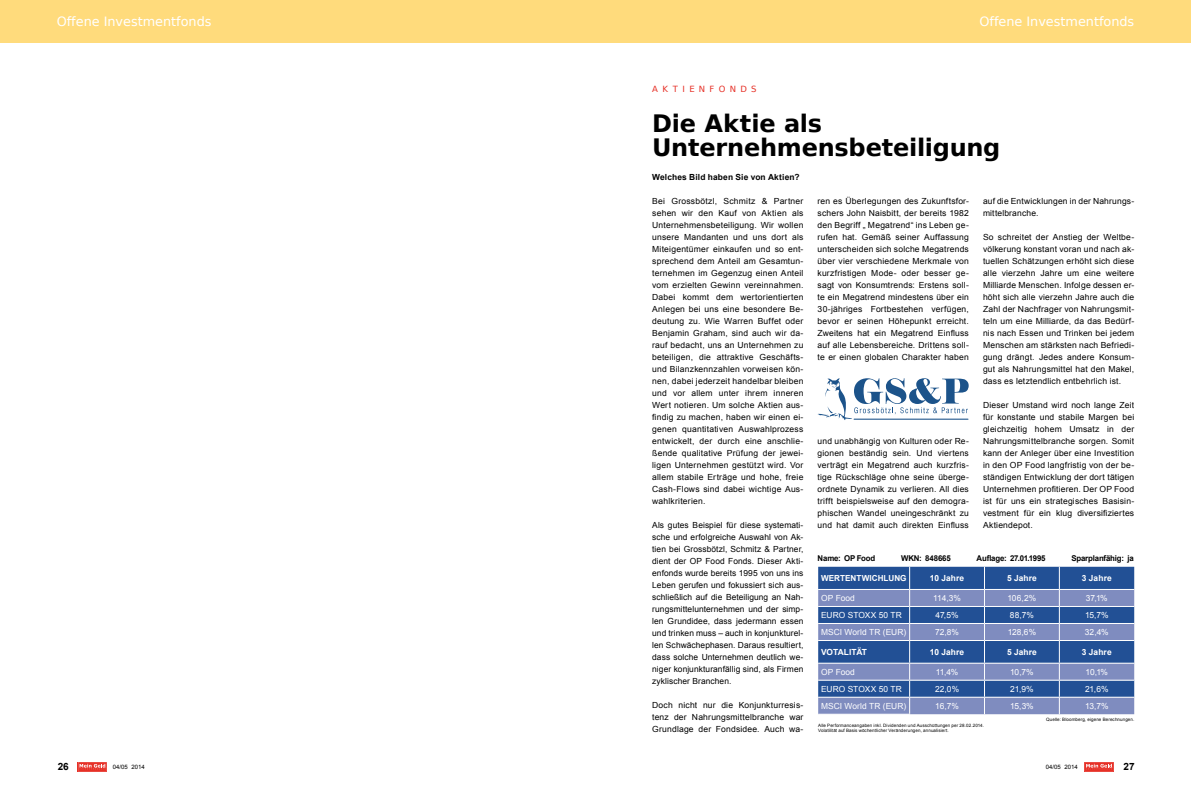
<style>
.page{position:relative;width:1191px;height:794px;background:#fff}
.page>*{position:absolute;margin:0;border:0;box-sizing:border-box;transform-origin:0 0}
.t1{font:700 24px/24px "Bitstream Vera Sans";letter-spacing:-.01em;color:#000}
.t2{font:12.8px "Bitstream Vera Sans";color:#fff}
.t3{font:700 10px "Arial";color:#000}
.t4{font:8.5px "Bitstream Vera Sans";letter-spacing:.505em;color:#e63027}
.t5{font:8.4px/12px "Arial";letter-spacing:.02em;color:#000;text-align:justify}
.t6{font:8.4px "Arial";letter-spacing:.005em;color:#fff}
.t7{font:700 8.4px "Arial";letter-spacing:.005em;color:#fff}
.t8{font:700 8.4px "Arial";letter-spacing:.02em;color:#000}
.t9{font:700 8.3px "Arial";letter-spacing:.005em;color:#fff}
.t10{font:700 8px "Arial";letter-spacing:-.02em;color:#000}
.t11{font:6px "Arial";color:#000}
.t12{font:4.5px/5.4px "Arial";letter-spacing:.02em;color:#000}
</style>
<div class="page">
<div style="left:0;top:0;width:595px;height:42px;background:#ffdb7c"></div>
<div style="left:595px;top:0;width:596px;height:42px;background:#ffdb7c"></div>
<svg style="left:78px;top:762px;width:29px;height:9px"></svg>
<svg style="left:1084px;top:762px;width:29px;height:9px"></svg>
<svg style="left:817px;top:378px;width:151px;height:42px"></svg>
<div style="left:818px;top:567px;width:316px;height:22px;background:#225095"></div>
<svg style="left:818px;top:590px;width:316px;height:124px;background:#5874ad"></svg>
<hr style="left:818px;top:606px;width:91px;height:1px;background:#fff">
<hr style="left:909px;top:606px;width:75px;height:1px;background:#fff">
<hr style="left:984px;top:606px;width:75px;height:1px;background:#fff">
<hr style="left:1059px;top:606px;width:75px;height:1px;background:#fff">
<hr style="left:818px;top:623px;width:91px;height:1px;background:#fff">
<hr style="left:909px;top:623px;width:75px;height:1px;background:#fff">
<hr style="left:984px;top:623px;width:75px;height:1px;background:#fff">
<hr style="left:1059px;top:623px;width:75px;height:1px;background:#fff">
<hr style="left:818px;top:640px;width:91px;height:1px;background:#fff">
<hr style="left:818px;top:662px;width:91px;height:1px;background:#fff">
<hr style="left:909px;top:662px;width:75px;height:1px;background:#fff">
<hr style="left:984px;top:662px;width:75px;height:1px;background:#fff">
<hr style="left:1059px;top:662px;width:75px;height:1px;background:#fff">
<hr style="left:818px;top:679px;width:91px;height:1px;background:#fff">
<hr style="left:909px;top:679px;width:75px;height:1px;background:#fff">
<hr style="left:984px;top:679px;width:75px;height:1px;background:#fff">
<hr style="left:1059px;top:679px;width:75px;height:1px;background:#fff">
<hr style="left:818px;top:696px;width:91px;height:1px;background:#fff">
<hr style="left:909px;top:696px;width:75px;height:1px;background:#fff">
<hr style="left:984px;top:696px;width:75px;height:1px;background:#fff">
<hr style="left:1059px;top:696px;width:75px;height:1px;background:#fff">
<svg style="left:1058px;top:567px;width:1px;height:147px"></svg>
<hr style="left:818px;top:713px;width:92px;height:1px;background:#fff">
<svg style="left:909px;top:567px;width:1px;height:146px"></svg>
<svg style="left:984px;top:567px;width:1px;height:147px"></svg>
<hr style="left:909px;top:640px;width:75px;height:1px;background:#fff">
<hr style="left:984px;top:640px;width:75px;height:1px;background:#fff">
<hr style="left:1059px;top:640px;width:75px;height:1px;background:#fff">
<h2 class="t2" style="left:57px;top:15px;width:156px">Offene Investmentfonds</h2>
<h2 class="t2" style="left:979px;top:15px;width:156px">Offene Investmentfonds</h2>
<p class="t4" style="left:652px;top:84px;width:106px">Aktienfonds</p>
<h1 class="t1" style="left:652px;top:112px;width:350px">Die Aktie als<br>Unternehmensbeteiligung</h1>
<p class="t8" style="left:652px;top:172px;width:149px">Welches Bild haben Sie von Aktien?</p>
<p class="t5" style="left:652px;top:195px;width:153px">Bei Grossbötzl, Schmitz &amp; Partner sehen wir den Kauf von Aktien als Unternehmensbeteiligung. Wir wollen unsere Mandanten und uns dort als Miteigentümer einkaufen und so ent&shy;sprechend dem Anteil am Gesamtun&shy;ternehmen im Gegenzug einen Anteil vom erzielten Gewinn vereinnahmen.<br>Dabei kommt dem wertorientierten Anlegen bei uns eine besondere Be&shy;deutung zu. Wie Warren Buffet oder Benjamin Graham, sind auch wir da&shy;rauf bedacht, uns an Unternehmen zu beteiligen, die attraktive Geschäfts&shy;und Bilanzkennzahlen vorweisen kön&shy;nen, dabei jederzeit handelbar bleiben und vor allem unter ihrem inneren Wert notieren. Um solche Aktien aus&shy;findig zu machen, haben wir einen ei&shy;genen quantitativen Auswahlprozess entwickelt, der durch eine anschlie&shy;ßende qualitative Prüfung der jewei&shy;ligen Unternehmen gestützt wird. Vor allem stabile Erträge und hohe, freie Cash-Flows sind dabei wichtige Aus&shy;wahlkriterien.</p>
<p class="t5" style="left:652px;top:519px;width:153px">Als gutes Beispiel für diese systemati&shy;sche und erfolgreiche Auswahl von Ak&shy;tien bei Grossbötzl, Schmitz &amp; Partner, dient der OP Food Fonds. Dieser Akti&shy;enfonds wurde bereits 1995 von uns ins Leben gerufen und fokussiert sich aus&shy;schließlich auf die Beteiligung an Nah&shy;rungsmittelunternehmen und der simp&shy;len Grundidee, dass jedermann essen und trinken muss – auch in konjunkturel&shy;len Schwächephasen. Daraus resultiert, dass solche Unternehmen deutlich we&shy;niger konjunkturanfällig sind, als Firmen zyklischer Branchen.</p>
<p class="t5" style="left:652px;top:699px;width:153px">Doch nicht nur die Konjunkturresis&shy;tenz der Nahrungsmittelbranche war Grundlage der Fondsidee. Auch wa-</p>
<p class="t5" style="left:817px;top:195px;width:153px">ren es Überlegungen des Zukunftsfor&shy;schers John Naisbitt, der bereits 1982 den Begriff „ Megatrend“ ins Leben ge&shy;rufen hat. Gemäß seiner Auffassung unterscheiden sich solche Megatrends über vier verschiedene Merkmale von kurzfristigen Mode- oder besser ge&shy;sagt von Konsumtrends: Erstens soll&shy;te ein Megatrend mindestens über ein 30-jähriges Fortbestehen verfügen, bevor er seinen Höhepunkt erreicht.<br>Zweitens hat ein Megatrend Einfluss auf alle Lebensbereiche. Drittens soll&shy;te er einen globalen Charakter haben</p>
<p class="t5" style="left:983px;top:195px;width:153px">auf die Entwicklungen in der Nahrungs&shy;mittelbranche.</p>
<p class="t5" style="left:983px;top:231px;width:153px">So schreitet der Anstieg der Weltbe&shy;völkerung konstant voran und nach ak&shy;tuellen Schätzungen erhöht sich diese alle vierzehn Jahre um eine weitere Milliarde Menschen. Infolge dessen er&shy;höht sich alle vierzehn Jahre auch die Zahl der Nachfrager von Nahrungsmit&shy;teln um eine Milliarde, da das Bedürf&shy;nis nach Essen und Trinken bei jedem Menschen am stärksten nach Befriedi&shy;gung drängt. Jedes andere Konsum&shy;gut als Nahrungsmittel hat den Makel, dass es letztendlich entbehrlich ist.</p>
<p class="t5" style="left:983px;top:399px;width:153px">Dieser Umstand wird noch lange Zeit für konstante und stabile Margen bei gleichzeitig hohem Umsatz in der Nahrungsmittelbranche sorgen. Somit kann der Anleger über eine Investition in den OP Food langfristig von der be&shy;ständigen Entwicklung der dort tätigen Unternehmen profitieren. Der OP Food ist für uns ein strategisches Basisin&shy;vestment für ein klug diversifiziertes Aktiendepot.</p>
<p class="t5" style="left:817px;top:435px;width:153px">und unabhängig von Kulturen oder Re&shy;gionen beständig sein. Und viertens verträgt ein Megatrend auch kurzfris&shy;tige Rückschläge ohne seine überge&shy;ordnete Dynamik zu verlieren. All dies trifft beispielsweise auf den demogra&shy;phischen Wandel uneingeschränkt zu und hat damit auch direkten Einfluss</p>
<p class="t10" style="left:817px;top:552px;width:59px">Name: OP Food</p>
<p class="t10" style="left:901px;top:552px;width:51px">WKN: 848665</p>
<p class="t10" style="left:976px;top:552px;width:70px">Auflage: 27.01.1995</p>
<p class="t10" style="left:1071px;top:552px;width:64px">Sparplanfähig: ja</p>
<p class="t9" style="left:821px;top:572px;width:87px">Wertentwichlung</p>
<p class="t7" style="left:930px;top:572px;width:36px">10 Jahre</p>
<p class="t7" style="left:1007px;top:572px;width:31px">5 Jahre</p>
<p class="t7" style="left:1081px;top:572px;width:31px">3 Jahre</p>
<p class="t6" style="left:821px;top:592px;width:35px">OP Food</p>
<p class="t6" style="left:933px;top:592px;width:29px">114,3%</p>
<p class="t6" style="left:1007px;top:592px;width:30px">106,2%</p>
<p class="t6" style="left:1085px;top:592px;width:23px">37,1%</p>
<p class="t6" style="left:821px;top:609px;width:82px">EURO STOXX 50 TR</p>
<p class="t6" style="left:935px;top:609px;width:24px">47,5%</p>
<p class="t6" style="left:1010px;top:609px;width:25px">88,7%</p>
<p class="t6" style="left:1085px;top:609px;width:25px">15,7%</p>
<p class="t6" style="left:821px;top:626px;width:87px">MSCI World TR (EUR)</p>
<p class="t6" style="left:935px;top:626px;width:25px">72,8%</p>
<p class="t6" style="left:1007px;top:626px;width:30px">128,6%</p>
<p class="t6" style="left:1085px;top:626px;width:25px">32,4%</p>
<p class="t7" style="left:821px;top:646px;width:48px">Vota lität</p>
<p class="t7" style="left:930px;top:646px;width:36px">10 Jahre</p>
<p class="t7" style="left:1007px;top:646px;width:31px">5 Jahre</p>
<p class="t7" style="left:1081px;top:646px;width:31px">3 Jahre</p>
<p class="t6" style="left:821px;top:666px;width:35px">OP Food</p>
<p class="t6" style="left:935px;top:666px;width:24px">11,4%</p>
<p class="t6" style="left:1010px;top:666px;width:25px">10,7%</p>
<p class="t6" style="left:1085px;top:666px;width:24px">10,1%</p>
<p class="t6" style="left:821px;top:683px;width:82px">EURO STOXX 50 TR</p>
<p class="t6" style="left:935px;top:683px;width:26px">22,0%</p>
<p class="t6" style="left:1010px;top:683px;width:25px">21,9%</p>
<p class="t6" style="left:1085px;top:683px;width:25px">21,6%</p>
<p class="t6" style="left:821px;top:700px;width:87px">MSCI World TR (EUR)</p>
<p class="t6" style="left:935px;top:700px;width:25px">16,7%</p>
<p class="t6" style="left:1010px;top:700px;width:25px">15,3%</p>
<p class="t6" style="left:1085px;top:700px;width:25px">13,7%</p>
<p class="t12" style="left:1046px;top:717px;width:90px">Quelle: Bloomberg, eigene Berechnungen.</p>
<p class="t12" style="left:818px;top:722px;width:167px">Alle Performanceangaben inkl. Dividenden und Ausschüttungen per 28.02.2014.<br>Volatilität auf Basis wöchentlicher Veränderungen, annualisiert.</p>
<p class="t3" style="left:58px;top:759px;width:13px">26</p>
<p class="t11" style="left:113px;top:762px;width:33px">04/05 2014</p>
<p class="t11" style="left:1046px;top:762px;width:33px">04/05 2014</p>
<p class="t3" style="left:1123px;top:759px;width:13px">27</p>
</div>
